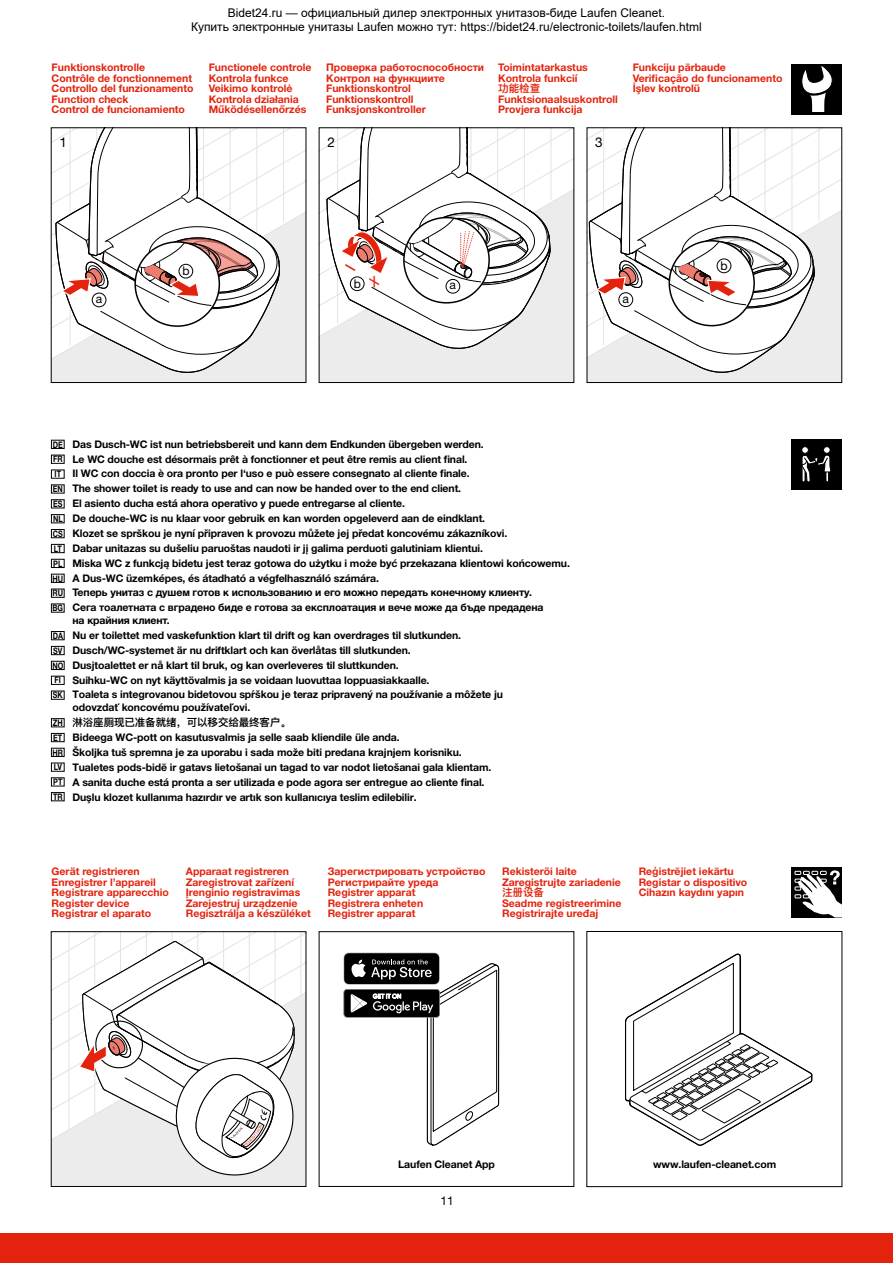
<style>
.page{position:relative;width:893px;height:1263px;background:#fff}
.page>*{position:absolute;margin:0;border:0;box-sizing:border-box;transform-origin:0 0}
.t1{font:13.5px "Helvetica Neue LT";color:#000}
.t2{font:12.15px "Helvetica Neue LT Std";color:#000}
.t3{font:12px/14.4px "Arial";color:#000;text-align:center}
.t4{font:12px "Helvetica Neue LT Std";color:#000}
.t5{font:12px "Helvetica Neue LT";color:#000}
.t6{font:700 10.5px/14.9px "Helvetica Neue LT Pro";letter-spacing:-.01em;color:#000}
.t7{font:700 10.5px/10.5px "Helvetica Neue LT Pro";color:#e4230e}
.t8{font:700 10.5px/14.9px "Helvetica Neue LTCYR";letter-spacing:-.01em;color:#000}
.t9{font:700 10.5px/10.5px "Helvetica Neue LTCYR";color:#e4230e}
.t10{font:600 10.5px "Ping Fang SC";letter-spacing:-.01em;color:#000}
.t11{font:600 10.5px "Ping Fang SC";color:#e4230e}
.t12{font:700 9px/14.9px "Helvetica Neue LT Pro";color:#000;scale:.8 1}
</style>
<div class="page">
<div style="left:0;top:1233px;width:893px;height:30px;background:#e4230e"></div>
<div style="left:791px;top:64px;width:51px;height:50px;background:#000"></div>
<svg style="left:801px;top:65px;width:31px;height:47px"></svg>
<div style="left:791px;top:867px;width:51px;height:50px;background:#000"></div>
<svg style="left:795px;top:870px;width:47px;height:47px"></svg>
<svg style="left:53px;top:130px;width:251px;height:251px"></svg>
<div style="left:321px;top:353px;width:251px;height:28px;background:#ececec"></div>
<svg style="left:589px;top:130px;width:251px;height:251px"></svg>
<div style="left:791px;top:439px;width:51px;height:50px;background:#000"></div>
<svg style="left:802px;top:447px;width:29px;height:35px"></svg>
<div style="left:51px;top:440px;width:13px;height:9px;border:1px solid #000"></div>
<div style="left:51px;top:499px;width:13px;height:9px;border:1px solid #000"></div>
<div style="left:51px;top:529px;width:13px;height:9px;border:1px solid #000"></div>
<div style="left:51px;top:544px;width:13px;height:9px;border:1px solid #000"></div>
<div style="left:51px;top:559px;width:13px;height:9px;border:1px solid #000"></div>
<div style="left:51px;top:631px;width:13px;height:9px;border:1px solid #000"></div>
<div style="left:51px;top:646px;width:13px;height:9px;border:1px solid #000"></div>
<div style="left:51px;top:661px;width:13px;height:9px;border:1px solid #000"></div>
<div style="left:51px;top:676px;width:13px;height:9px;border:1px solid #000"></div>
<div style="left:51px;top:718px;width:13px;height:9px;border:1px solid #000"></div>
<div style="left:51px;top:733px;width:13px;height:9px;border:1px solid #000"></div>
<div style="left:51px;top:748px;width:13px;height:9px;border:1px solid #000"></div>
<div style="left:51px;top:792px;width:13px;height:9px;border:1px solid #000"></div>
<div style="left:51px;top:574px;width:13px;height:9px;border:1px solid #000"></div>
<div style="left:51px;top:514px;width:13px;height:9px;border:1px solid #000"></div>
<svg style="left:53px;top:933px;width:251px;height:246px"></svg>
<svg style="left:625px;top:953px;width:188px;height:193px"></svg>
<div style="left:587px;top:931px;width:255px;height:256px;border:1px solid #000"></div>
<svg style="left:343px;top:952px;width:157px;height:194px"></svg>
<svg style="left:319px;top:128px;width:255px;height:221px"></svg>
<p class="t3" style="left:191px;top:6px;width:512px">Bidet24.ru — официальный дилер электронных унитазов-биде Laufen Cleanet.<br>Купить электронные унитазы Laufen можно тут: https://bidet24.ru/electronic-toilets/laufen.html</p>
<p class="t7" style="left:52px;top:62px;width:143px">Funktionskontrolle<br>Contrôle de fonctionnement<br>Controllo del funzionamento<br>Function check<br>Control de funcionamiento</p>
<p class="t7" style="left:209px;top:62px;width:104px">Functionele controle<br>Kontrola funkce<br>Veikimo kontrolė<br>Kontrola działania<br>Működésellenőrzés</p>
<p class="t9" style="left:326px;top:62px;width:159px">Проверка работоспособности<br>Контрол на функциите</p>
<p class="t7" style="left:326px;top:83px;width:101px">Funktionskontrol<br>Funktionskontroll<br>Funksjonskontroller</p>
<p class="t7" style="left:498px;top:62px;width:91px">Toimintatarkastus<br>Kontrola funkcií</p>
<p class="t11" style="left:498px;top:82px;width:43px">功能检查</p>
<p class="t7" style="left:498px;top:93px;width:121px">Funktsionaalsuskontroll<br>Provjera funkcija</p>
<p class="t1" style="left:60px;top:134px;width:9px">1</p>
<p class="t1" style="left:327px;top:134px;width:9px">2</p>
<p class="t1" style="left:595px;top:134px;width:9px">3</p>
<p class="t7" style="left:633px;top:62px;width:151px">Funkciju pārbaude<br>Verificação do funcionamento<br>İşlev kontrolü</p>
<p class="t4" style="left:182px;top:264px;width:9px">b</p>
<p class="t4" style="left:354px;top:276px;width:9px">b</p>
<p class="t4" style="left:449px;top:278px;width:8px">a</p>
<p class="t2" style="left:721px;top:258px;width:9px">b</p>
<p class="t4" style="left:96px;top:292px;width:8px">a</p>
<p class="t2" style="left:622px;top:291px;width:8px">a</p>
<p class="t12" style="left:53px;top:437px;width:14px">DE<br>FR<br>IT<br>EN<br>ES</p>
<p class="t12" style="left:53px;top:526px;width:14px;text-align:justify">CS LT PL</p>
<p class="t12" style="left:53px;top:600px;width:15px">BG</p>
<p class="t12" style="left:52px;top:628px;width:15px">DA<br>SV<br>NO<br>FI<br>SK</p>
<p class="t12" style="left:53px;top:715px;width:15px">ZH<br>ET<br>HR<br>LV<br>PT<br>TR</p>
<p class="t12" style="left:53px;top:511px;width:14px">NL</p>
<p class="t12" style="left:52px;top:571px;width:15px">HU<br>RU</p>
<p class="t6" style="left:72px;top:436px;width:499px">Das Dusch-WC ist nun betriebsbereit und kann dem Endkunden übergeben werden.<br>Le WC douche est désormais prêt à fonctionner et peut être remis au client final.<br>Il WC con doccia è ora pronto per l‘uso e può essere consegnato al cliente finale.<br>The shower toilet is ready to use and can now be handed over to the end client.<br>El asiento ducha está ahora operativo y puede entregarse al cliente.<br>De douche-WC is nu klaar voor gebruik en kan worden opgeleverd aan de eindklant.<br>Klozet se sprškou je nyní připraven k provozu můžete jej předat koncovému zákazníkovi.<br>Dabar unitazas su dušeliu paruoštas naudoti ir jį galima perduoti galutiniam klientui.<br>Miska WC z funkcją bidetu jest teraz gotowa do użytku i może być przekazana klientowi końcowemu.<br>A Dus-WC üzemképes, és átadható a végfelhasználó számára.</p>
<p class="t8" style="left:72px;top:585px;width:473px">Теперь унитаз с душем готов к использованию и его можно передать конечному клиенту.<br>Сега тоалетната с вградено биде е готова за експлоатация и вече може да бъде предадена</p>
<p class="t8" style="left:72px;top:613px;width:99px">на крайния клиент.</p>
<p class="t6" style="left:72px;top:627px;width:432px">Nu er toilettet med vaskefunktion klart til drift og kan overdrages til slutkunden.<br>Dusch/WC-systemet är nu driftklart och kan överlåtas till slutkunden.<br>Dusjtoalettet er nå klart til bruk, og kan overleveres til sluttkunden.<br>Suihku-WC on nyt käyttövalmis ja se voidaan luovuttaa loppuasiakkaalle.<br>Toaleta s integrovanou bidetovou spŕškou je teraz pripravený na používanie a môžete ju</p>
<p class="t6" style="left:72px;top:700px;width:179px">odovzdať koncovému používateľovi.</p>
<p class="t10" style="left:72px;top:716px;width:220px">淋浴座厕现已准备就绪，可以移交给最终客户。</p>
<p class="t6" style="left:72px;top:729px;width:420px">Bideega WC-pott on kasutusvalmis ja selle saab kliendile üle anda.<br>Školjka tuš spremna je za uporabu i sada može biti predana krajnjem korisniku.<br>Tualetes pods-bidē ir gatavs lietošanai un tagad to var nodot lietošanai gala klientam.<br>A sanita duche está pronta a ser utilizada e pode agora ser entregue ao cliente final.<br>Duşlu klozet kullanıma hazırdır ve artık son kullanıcıya teslim edilebilir.</p>
<p class="t7" style="left:52px;top:866px;width:119px">Gerät registrieren<br>Enregistrer l’appareil<br>Registrare apparecchio<br>Register device<br>Registrar el aparato</p>
<p class="t7" style="left:186px;top:866px;width:127px">Apparaat registreren<br>Zaregistrovat zařízení<br>Įrenginio registravimas<br>Zarejestruj urządzenie<br>Regisztrálja a készüléket</p>
<p class="t9" style="left:328px;top:866px;width:159px">Зарегистрировать устройство<br>Регистрирайте уреда</p>
<p class="t7" style="left:328px;top:887px;width:97px">Registrer apparat<br>Registrera enheten<br>Registrer apparat</p>
<p class="t7" style="left:502px;top:866px;width:120px">Rekisteröi laite<br>Zaregistrujte zariadenie</p>
<p class="t11" style="left:502px;top:886px;width:43px">注册设备</p>
<p class="t7" style="left:502px;top:897px;width:121px">Seadme registreerimine<br>Registrirajte uređaj</p>
<p class="t7" style="left:639px;top:866px;width:110px">Reģistrējiet iekārtu<br>Registar o dispositivo<br>Cihazın kaydını yapın</p>
<p class="t6" style="left:398px;top:1156px;width:98px">Laufen Cleanet App</p>
<p class="t6" style="left:653px;top:1156px;width:124px">www.laufen-cleanet.com</p>
<p class="t5" style="left:440px;top:1194px;width:15px">11</p>
</div>
